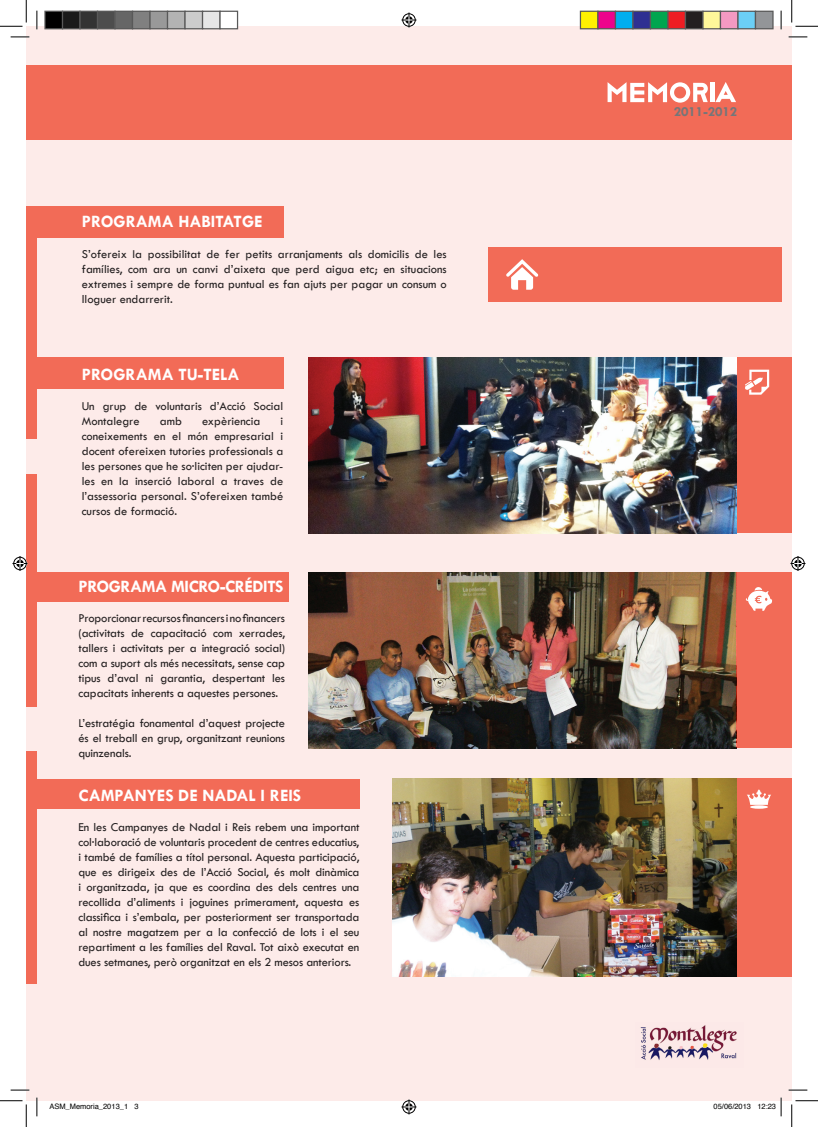
<style>
.page{position:relative;width:818px;height:1127px;background:#fff}
.page>*{position:absolute;margin:0;border:0;box-sizing:border-box;transform-origin:0 0}
.t1{font:700 17.5px "Tw Cen";color:#fff}
.t2{font:700 17.5px "Tw Cen";letter-spacing:-.025em;color:#fff}
.t3{font:700 14px "Tw Cen";color:#757679}
.t4{font:12.5px/15px "Tw Cen";letter-spacing:-.01em;color:#231f20;text-align:justify}
.t5{font:7.5px "Helvetica";color:#000}
</style>
<div class="page">
<div style="left:26px;top:26px;width:766px;height:1074px;background:#fdebe9"></div>
<div style="left:26px;top:65px;width:766px;height:75px;background:#f26b57"></div>
<img style="left:308px;top:572px;width:428px;height:176px">
<div style="left:26px;top:206px;width:11px;height:232px;background:#f26b57"></div>
<div style="left:33px;top:206px;width:250px;height:31px;background:#f26b57"></div>
<div style="left:33px;top:357px;width:250px;height:31px;background:#f26b57"></div>
<div style="left:33px;top:572px;width:255px;height:29px;background:#f26b57"></div>
<div style="left:33px;top:779px;width:326px;height:29px;background:#f26b57"></div>
<div style="left:26px;top:473px;width:11px;height:233px;background:#f26b57"></div>
<div style="left:26px;top:750px;width:11px;height:233px;background:#f26b57"></div>
<div style="left:736px;top:357px;width:56px;height:176px;background:#f26b57"></div>
<div style="left:736px;top:572px;width:56px;height:176px;background:#f26b57"></div>
<div style="left:737px;top:777px;width:55px;height:199px;background:#f26b57"></div>
<div style="left:488px;top:247px;width:294px;height:55px;background:#f26b57"></div>
<svg style="left:746px;top:587px;width:26px;height:24px"></svg>
<img style="left:308px;top:357px;width:428px;height:176px">
<img style="left:392px;top:778px;width:345px;height:198px">
<hr style="left:711px;top:83px;width:4px;height:19px;background:#fff">
<svg style="left:715px;top:82px;width:21px;height:20px"></svg>
<svg style="left:607px;top:82px;width:101px;height:21px"></svg>
<img style="left:640px;top:1025px;width:97px;height:35px">
<svg style="left:745px;top:369px;width:24px;height:25px"></svg>
<svg style="left:506px;top:259px;width:32px;height:31px"></svg>
<svg style="left:747px;top:789px;width:24px;height:15px"></svg>
<hr style="left:750px;top:805px;width:18px;height:3px;background:#fff;border-radius:50%">
<svg style="left:11px;top:36px;width:18px;height:2px"></svg>
<svg style="left:788px;top:36px;width:19px;height:2px"></svg>
<svg style="left:11px;top:1089px;width:18px;height:1px"></svg>
<svg style="left:788px;top:1089px;width:19px;height:1px"></svg>
<svg style="left:36px;top:11px;width:2px;height:18px"></svg>
<svg style="left:36px;top:1097px;width:2px;height:18px"></svg>
<svg style="left:780px;top:11px;width:2px;height:18px"></svg>
<svg style="left:0;top:0;width:27px;height:27px"></svg>
<svg style="left:0;top:1100px;width:27px;height:26px"></svg>
<svg style="left:791px;top:0;width:27px;height:27px"></svg>
<svg style="left:791px;top:1100px;width:27px;height:26px"></svg>
<svg style="left:401px;top:13px;width:15px;height:15px"></svg>
<svg style="left:401px;top:1099px;width:15px;height:15px"></svg>
<svg style="left:13px;top:556px;width:15px;height:15px"></svg>
<svg style="left:790px;top:556px;width:15px;height:15px"></svg>
<div style="left:45px;top:11px;width:18px;height:18px;background:#000"></div>
<div style="left:44px;top:11px;width:19px;height:18px;border:1px solid #595959"></div>
<div style="left:63px;top:11px;width:17px;height:18px;background:#1a1a1a"></div>
<div style="left:62px;top:11px;width:19px;height:18px;border:1px solid #595959"></div>
<div style="left:80px;top:11px;width:18px;height:18px;background:#333"></div>
<div style="left:79px;top:11px;width:19px;height:18px;border:1px solid #595959"></div>
<div style="left:98px;top:11px;width:17px;height:18px;background:#4d4d4d"></div>
<div style="left:97px;top:11px;width:19px;height:18px;border:1px solid #595959"></div>
<div style="left:115px;top:11px;width:18px;height:18px;background:#666"></div>
<div style="left:114px;top:11px;width:19px;height:18px;border:1px solid #595959"></div>
<div style="left:133px;top:11px;width:17px;height:18px;background:#808080"></div>
<div style="left:132px;top:11px;width:19px;height:18px;border:1px solid #595959"></div>
<div style="left:150px;top:11px;width:18px;height:18px;background:#999"></div>
<div style="left:149px;top:11px;width:19px;height:18px;border:1px solid #595959"></div>
<div style="left:168px;top:11px;width:17px;height:18px;background:#b3b3b3"></div>
<div style="left:167px;top:11px;width:19px;height:18px;border:1px solid #595959"></div>
<div style="left:185px;top:11px;width:18px;height:18px;background:#ccc"></div>
<div style="left:184px;top:11px;width:19px;height:18px;border:1px solid #595959"></div>
<div style="left:203px;top:11px;width:17px;height:18px;background:#e6e6e6"></div>
<div style="left:202px;top:11px;width:19px;height:18px;border:1px solid #595959"></div>
<div style="left:220px;top:11px;width:18px;height:18px;background:#fff"></div>
<div style="left:219px;top:11px;width:19px;height:18px;border:1px solid #595959"></div>
<div style="left:580px;top:11px;width:18px;height:18px;background:#fff101"></div>
<div style="left:580px;top:11px;width:18px;height:18px;border:1px solid #595959"></div>
<div style="left:598px;top:11px;width:17px;height:18px;background:#ed028c"></div>
<div style="left:597px;top:11px;width:19px;height:18px;border:1px solid #595959"></div>
<div style="left:615px;top:11px;width:18px;height:18px;background:#00aeef"></div>
<div style="left:615px;top:11px;width:18px;height:18px;border:1px solid #595959"></div>
<div style="left:633px;top:11px;width:17px;height:18px;background:#2e3092"></div>
<div style="left:632px;top:11px;width:19px;height:18px;border:1px solid #595959"></div>
<div style="left:650px;top:11px;width:18px;height:18px;background:#00a54f"></div>
<div style="left:650px;top:11px;width:18px;height:18px;border:1px solid #595959"></div>
<div style="left:668px;top:11px;width:17px;height:18px;background:#ee1d23"></div>
<div style="left:667px;top:11px;width:19px;height:18px;border:1px solid #595959"></div>
<div style="left:685px;top:11px;width:18px;height:18px;background:#231f20"></div>
<div style="left:685px;top:11px;width:18px;height:18px;border:1px solid #595959"></div>
<div style="left:703px;top:11px;width:17px;height:18px;background:#fff79a"></div>
<div style="left:702px;top:11px;width:19px;height:18px;border:1px solid #595959"></div>
<div style="left:720px;top:11px;width:18px;height:18px;background:#f499c2"></div>
<div style="left:720px;top:11px;width:18px;height:18px;border:1px solid #595959"></div>
<div style="left:738px;top:11px;width:17px;height:18px;background:#6bcff6"></div>
<div style="left:737px;top:11px;width:19px;height:18px;border:1px solid #595959"></div>
<div style="left:755px;top:11px;width:18px;height:18px;background:#939598"></div>
<div style="left:755px;top:11px;width:18px;height:18px;border:1px solid #595959"></div>
<svg style="left:49px;top:1100px;width:78px;height:1px"></svg>
<svg style="left:757px;top:1097px;width:25px;height:18px"></svg>
<p class="t1" style="left:82px;top:211px;width:182px">PROGRAMA HABITATGE</p>
<p class="t4" style="left:82px;top:246px;width:366px">S’ofereix Ia possibilitat de fer petits arranjaments als domicilis de les famílies, com ara un canvi d’aixeta que perd aigua etc; en situacions extremes i sempre de forma puntual es fan ajuts per pagar un consum o lloguer endarrerit.</p>
<p class="t1" style="left:82px;top:364px;width:159px">PROGRAMA TU-TELA</p>
<p class="t4" style="left:82px;top:398px;width:203px">Un grup de voluntaris d’Acció Social<br>Montalegre</p>
<p class="t4" style="left:160px;top:413px;width:24px">amb</p>
<p class="t4" style="left:202px;top:413px;width:60px">expèriencia</p>
<p class="t4" style="left:82px;top:413px;width:203px;text-indent:199px">i coneixements en el món empresarial i docent ofereixen tutories professionals a les persones que he so·liciten per ajudar&shy;les en Ia inserció laboral a traves de l’assessoria personal. S’ofereixen també cursos de formació.</p>
<p class="t2" style="left:78px;top:575px;width:207px">PROGRAMA MICRO-CRÉDITS</p>
<p class="t4" style="left:78px;top:610px;width:208px">Proporcionar recursos financers i no financers (activitats de capacitació com xerrades, tallers i activitats per a integració social) com a suport als més necessitats, sense cap tipus d’aval ni garantia, despertant les capacitats inherents a aquestes persones.</p>
<p class="t4" style="left:78px;top:715px;width:208px">L’estratégia fonamental d’aquest projecte és el treball en grup, organitzant reunions quinzenals.</p>
<p class="t1" style="left:78px;top:784px;width:224px">CAMPANYES DE NADAL I REIS</p>
<p class="t4" style="left:78px;top:819px;width:282px">En les Campanyes de Nadal i Reis rebem una important col·laboració de voluntaris procedent de centres educatius, i també de famílies a títol personal. Aquesta participació, que es dirigeix des de l’Acció Social, és molt dinàmica i organitzada, ja que es coordina des dels centres una recollida d’aliments i joguines primerament, aquesta es classifica i s’embala, per posteriorment ser transportada al nostre magatzem per a la confecció de lots i el seu repartiment a les famílies del Raval. Tot això executat en dues setmanes, però organitzat en els 2 mesos anteriors.</p>
<p class="t3" style="left:674px;top:104px;width:65px">2011-2012</p>
<p class="t5" style="left:49px;top:1100px;width:91px">ASM_Memoria_2013_1 3</p>
<p class="t5" style="left:713px;top:1100px;width:64px">05/06/2013 12:23</p>
</div>
